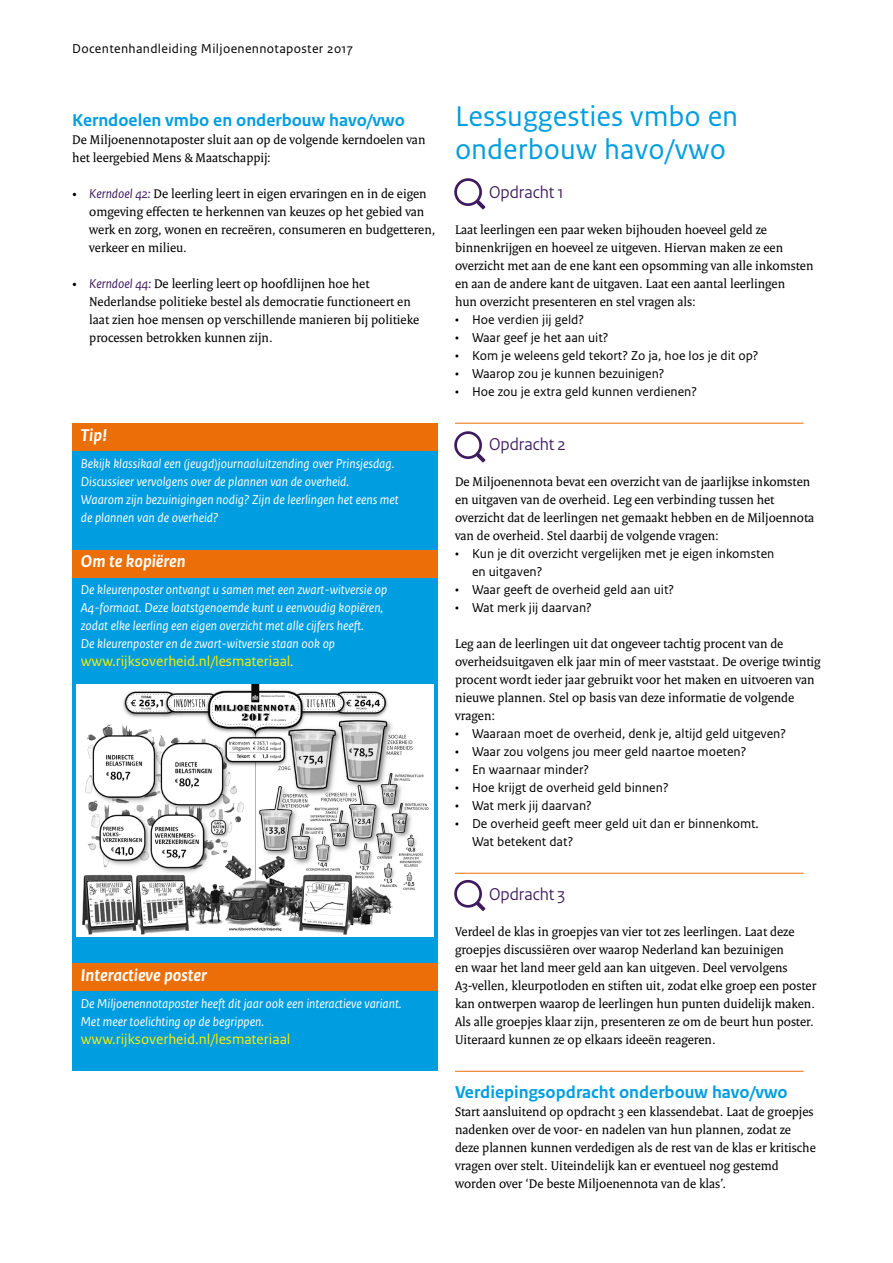
<style>
.page{position:relative;width:893px;height:1263px;background:#fff}
.page>*{position:absolute;margin:0;border:0;box-sizing:border-box;transform-origin:0 0}
.t1{font:30px/33px "Rijksoverheid Sans Text";color:#009ee0}
.t2{font:700 18px "Rijksoverheid Sans Text";color:#009ee0}
.t3{font:italic 700 18px "Rijksoverheid Sans Text";color:#fff}
.t4{font:18px "Rijksoverheid Sans Heading";color:#3f1a5f}
.t5{font:15px "Rijksoverheid Sans Text";color:#fe0}
.t6{font:13.5px/18px "Rijksoverheid Serif";color:#000}
.t7{font:italic 13.5px/18px "Rijksoverheid Sans Text";color:#fff}
.t8{font:13.5px/18px "Rijksoverheid Sans Text";color:#000}
.t9{font:13.5px "Rijksoverheid Sans Text";letter-spacing:.025em;color:#000}
.s1{font-family:"Rijksoverheid Sans Text";font-style:italic;color:#3f1a5f}
.s2{font-style:italic;font-size:13.5px;color:#fff}
</style>
<div class="page">
<hr style="left:455px;top:423px;width:349px;height:1px;background:#eb6e08">
<hr style="left:455px;top:873px;width:349px;height:1px;background:#eb6e08">
<hr style="left:455px;top:1071px;width:349px;height:1px;background:#eb6e08">
<svg style="left:454px;top:178px;width:31px;height:31px"></svg>
<svg style="left:454px;top:431px;width:31px;height:31px"></svg>
<svg style="left:454px;top:880px;width:31px;height:31px"></svg>
<div style="left:72px;top:423px;width:366px;height:647px;background:#009ee0"></div>
<div style="left:72px;top:963px;width:366px;height:27px;background:#eb6e08"></div>
<div style="left:72px;top:423px;width:366px;height:28px;background:#eb6e08"></div>
<div style="left:72px;top:551px;width:366px;height:27px;background:#eb6e08"></div>
<img style="left:77px;top:685px;width:356px;height:252px">
<p class="t9" style="left:72px;top:41px;width:282px">Docentenhandleiding Miljoenennotaposter 2017</p>
<h2 class="t2" style="left:72px;top:110px;width:334px">Kerndoelen vmbo en onderbouw havo/vwo</h2>
<p class="t6" style="left:72px;top:131px;width:355px">De Miljoenennotaposter sluit aan op de volgende kerndoelen van het leergebied Mens &amp; Maatschappij:</p>
<p class="t6" style="left:89px;top:185px;width:348px;text-indent:-17px">• <span class="s1">Kerndoel 42:</span> De leerling leert in eigen ervaringen en in de eigen omgeving effecten te herkennen van keuzes op het gebied van werk en zorg, wonen en recreëren, consumeren en budgetteren, verkeer en milieu.</p>
<p class="t6" style="left:89px;top:275px;width:331px;text-indent:-17px">• <span class="s1">Kerndoel 44:</span> De leerling leert op hoofdlijnen hoe het Nederlandse politieke bestel als democratie functioneert en laat zien hoe mensen op verschillende manieren bij politieke processen betrokken kunnen zijn.</p>
<h2 class="t3" style="left:81px;top:425px;width:28px">Tip!</h2>
<p class="t7" style="left:81px;top:455px;width:319px">Bekijk klassikaal een (jeugd)journaaluitzending over Prinsjesdag.<br>Discussieer vervolgens over de plannen van de overheid.<br>Waarom zijn bezuinigingen nodig? Zijn de leerlingen het eens met de plannen van de overheid?</p>
<h2 class="t3" style="left:81px;top:551px;width:107px">Om te kopiëren</h2>
<p class="t7" style="left:81px;top:581px;width:308px">De kleurenposter ontvangt u samen met een zwart-witversie op A4-formaat. Deze laatstgenoemde kunt u eenvoudig kopiëren, zodat elke leerling een eigen overzicht met alle cijfers heeft.<br>De kleurenposter en de zwart-witversie staan ook op</p>
<p class="t5" style="left:81px;top:653px;width:214px">www.rijksoverheid.nl/lesmateriaal<span class="s2">.</span></p>
<h2 class="t3" style="left:81px;top:965px;width:127px">Interactieve poster</h2>
<p class="t7" style="left:81px;top:995px;width:322px">De Miljoenennotaposter heeft dit jaar ook een interactieve variant.<br>Met meer toelichting op de begrippen.</p>
<p class="t5" style="left:81px;top:1031px;width:211px">www.rijksoverheid.nl/lesmateriaal</p>
<h1 class="t1" style="left:455px;top:100px;width:285px">Lessuggesties vmbo en onderbouw havo/vwo</h1>
<h2 class="t4" style="left:489px;top:182px;width:76px">Opdracht 1</h2>
<p class="t6" style="left:455px;top:221px;width:360px">Laat leerlingen een paar weken bijhouden hoeveel geld ze binnenkrijgen en hoeveel ze uitgeven. Hiervan maken ze een overzicht met aan de ene kant een opsomming van alle inkomsten en aan de andere kant de uitgaven. Laat een aantal leerlingen<br>hun overzicht presenteren en stel vragen als:</p>
<p class="t8" style="left:455px;top:311px;width:131px">• Hoe verdien jij geld?</p>
<p class="t8" style="left:455px;top:329px;width:155px">• Waar geef je het aan uit?</p>
<p class="t8" style="left:455px;top:347px;width:305px">• Kom je weleens geld tekort? Zo ja, hoe los je dit op?</p>
<p class="t8" style="left:455px;top:365px;width:211px">• Waarop zou je kunnen bezuinigen?</p>
<p class="t8" style="left:455px;top:383px;width:244px">• Hoe zou je extra geld kunnen verdienen?</p>
<h2 class="t4" style="left:489px;top:434px;width:78px">Opdracht 2</h2>
<p class="t6" style="left:455px;top:473px;width:361px">De Miljoenennota bevat een overzicht van de jaarlijkse inkomsten en uitgaven van de overheid. Leg een verbinding tussen het overzicht dat de leerlingen net gemaakt hebben en de Miljoennota van de overheid. Stel daarbij de volgende vragen:</p>
<p class="t8" style="left:472px;top:545px;width:304px;text-indent:-17px">• Kun je dit overzicht vergelijken met je eigen inkomsten en uitgaven?</p>
<p class="t8" style="left:455px;top:581px;width:221px">• Waar geeft de overheid geld aan uit?</p>
<p class="t8" style="left:455px;top:599px;width:138px">• Wat merk jij daarvan?</p>
<p class="t6" style="left:455px;top:635px;width:367px">Leg aan de leerlingen uit dat ongeveer tachtig procent van de overheidsuitgaven elk jaar min of meer vaststaat. De overige twintig procent wordt ieder jaar gebruikt voor het maken en uitvoeren van nieuwe plannen. Stel op basis van deze informatie de volgende vragen:</p>
<p class="t8" style="left:455px;top:725px;width:333px">• Waaraan moet de overheid, denk je, altijd geld uitgeven?</p>
<p class="t8" style="left:455px;top:743px;width:293px">• Waar zou volgens jou meer geld naartoe moeten?</p>
<p class="t8" style="left:455px;top:761px;width:136px">• En waarnaar minder?</p>
<p class="t8" style="left:455px;top:779px;width:215px">• Hoe krijgt de overheid geld binnen?</p>
<p class="t8" style="left:455px;top:797px;width:138px">• Wat merk jij daarvan?</p>
<p class="t8" style="left:472px;top:815px;width:288px;text-indent:-17px">• De overheid geeft meer geld uit dan er binnenkomt.<br>Wat betekent dat?</p>
<h2 class="t4" style="left:489px;top:884px;width:78px">Opdracht 3</h2>
<p class="t6" style="left:455px;top:923px;width:363px">Verdeel de klas in groepjes van vier tot zes leerlingen. Laat deze groepjes discussiëren over waarop Nederland kan bezuinigen<br>en waar het land meer geld aan kan uitgeven. Deel vervolgens A3-vellen, kleurpotloden en stiften uit, zodat elke groep een poster kan ontwerpen waarop de leerlingen hun punten duidelijk maken.<br>Als alle groepjes klaar zijn, presenteren ze om de beurt hun poster.<br>Uiteraard kunnen ze op elkaars ideeën reageren.</p>
<h2 class="t2" style="left:455px;top:1082px;width:334px">Verdiepingsopdracht onderbouw havo/vwo</h2>
<p class="t6" style="left:455px;top:1103px;width:362px">Start aansluitend op opdracht 3 een klassendebat. Laat de groepjes nadenken over de voor- en nadelen van hun plannen, zodat ze deze plannen kunnen verdedigen als de rest van de klas er kritische vragen over stelt. Uiteindelijk kan er eventueel nog gestemd worden over ‘De beste Miljoenennota van de klas’.</p>
</div>
